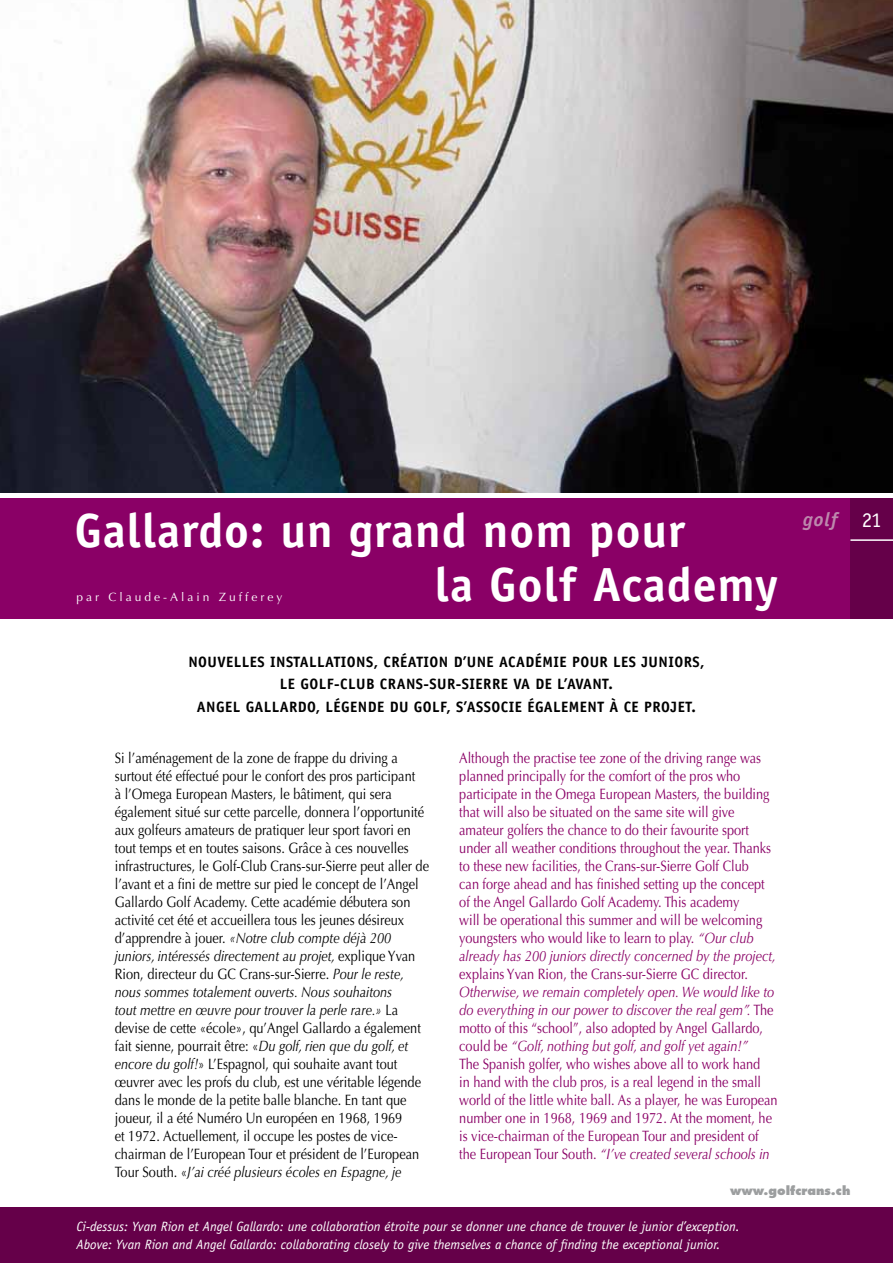
<style>
.page{position:relative;width:893px;height:1263px;background:#fff}
.page>*{position:absolute;margin:0;border:0;box-sizing:border-box;transform-origin:0 0}
.t1{font:700 48px "Officina Sans";letter-spacing:.02em;color:#fff}
.t2{font:21px "Officina Sans";color:#fff}
.t3{font:italic 700 19.5px "Officina Sans";color:#bd88ad}
.t4{font:15px/18px "Optima";color:#000;scale:.85 1}
.t5{font:15px/18px "Optima";color:#8a0066;scale:.85 1}
.t6{font:700 15px/22.5px "Officina Sans";letter-spacing:.03em;color:#000;text-align:center}
.t7{font:italic 13.5px/18px "Officina Sans";color:#fff}
.t8{font:12px "Optima";letter-spacing:.25em;color:#fff}
.t9{font:800 12px "Futura";color:#9c9e9f}
.s1{font-style:italic}
</style>
<div class="page">
<div style="left:0;top:1208px;width:893px;height:55px;background:#650049"></div>
<div style="left:0;top:499px;width:893px;height:120px;background:#8a0066"></div>
<div style="left:850px;top:499px;width:43px;height:120px;background:#650049"></div>
<hr style="left:850px;top:539px;width:43px;height:2px;background:#fff">
<img style="left:0;top:0;width:893px;height:493px">
<h1 class="t1" style="left:74px;top:501px;width:613px">GALLARDO: UN GRAND NOM POUR</h1>
<p class="t8" style="left:77px;top:590px;width:208px">par Claude-Alain Zufferey</p>
<h1 class="t1" style="left:435px;top:555px;width:345px">LA GOLF ACADEMY</h1>
<h3 class="t3" style="left:803px;top:508px;width:36px">golf</h3>
<h2 class="t2" style="left:862px;top:507px;width:21px">21</h2>
<p class="t6" style="left:188px;top:650px;width:518px">NOUVELLES INSTALLATIONS, CRÉATION D’UN E ACADÉMIE POUR LES JUNIORS,<br>LE GOLF-CLUB CRANS-SUR-SIERRE VA DE L’AVANT.<br>ANG EL GALLARDO, LÉGEN DE DU GOLF, S’ASSOCIE ÉGALEMENT À CE PROJET.</p>
<p class="t4" style="left:115px;top:749px;width:371px">Si l’aménagement de la zone de frappe du driving a surtout été effectué pour le confort des pros participant<br>à l’Omega European Masters, le bâtiment, qui sera également situé sur cette parcelle, donnera l’opportunité aux golfeurs amateurs de pratiquer leur sport favori en tout temps et en toutes saisons. Grâce à ces nouvelles infrastructures, le Golf-Club Crans-sur-Sierre peut aller de l’avant et a fini de mettre sur pied le concept de l’Angel Gallardo Golf Academy. Cette académie débutera son activité cet été et accueillera tous les jeunes désireux d’apprendre à jouer. <span class="s1">«Notre club compte déjà 200 juniors, intéressés directement au projet,</span> explique Yvan Rion, directeur du GC Crans-sur-Sierre. <span class="s1">Pour le reste, nous sommes totalement ouverts. Nous souhaitons<br>tout mettre en œuvre pour trouver la perle rare.»</span> La devise de cette «école», qu’Angel Gallardo a également fait sienne, pourrait être: «<span class="s1">Du golf, rien que du golf, et encore du golf!</span>» L’Espagnol, qui souhaite avant tout œuvrer avec les profs du club, est une véritable légende dans le monde de la petite balle blanche. En tant que joueur, il a été Numéro Un européen en 1968, 1969<br>et 1972. Actuellement, il occupe les postes de vice&shy;chairman de l’European Tour et président de l’European Tour South. «<span class="s1">J’ai créé plusieurs écoles en Espagne, je</span></p>
<p class="t5" style="left:459px;top:749px;width:374px">Although the practise tee zone of the driving range was planned principally for the comfort of the pros who participate in the Omega European Masters, the building that will also be situated on the same site will give amateur golfers the chance to do their favourite sport under all weather conditions throughout the year. Thanks to these new facilities, the Crans-sur-Sierre Golf Club<br>can forge ahead and has finished setting up the concept of the Angel Gallardo Golf Academy. This academy<br>will be operational this summer and will be welcoming youngsters who would like to learn to play. <span class="s1">“Our club already has 200 juniors directly concerned by the project,</span></p>
<p class="t5" style="left:459px;top:965px;width:341px">explains Yvan Rion, the Crans-sur-Sierre GC director.</p>
<p class="t5" style="left:459px;top:983px;width:376px"><span class="s1">Otherwise, we remain completely open. We would like to do everything in our power to discover the real gem”.</span> The motto of this “school”, also adopted by Angel Gallardo, could be <span class="s1">“Golf, nothing but golf, and golf yet again!”<br></span>The Spanish golfer, who wishes above all to work hand<br>in hand with the club pros, is a real legend in the small world of the little white ball. As a player, he was European number one in 1968, 1969 and 1972. At the moment, he is vice-chairman of the European Tour and president of the European Tour South. <span class="s1">“I’ve created several schools in</span></p>
<p class="t9" style="left:730px;top:1183px;width:122px">www.golfcrans.ch</p>
<p class="t7" style="left:77px;top:1217px;width:665px">Ci-dessus: Yvan Rion et Angel Gallardo: une collaboration étroite pour se donner une chance de trouver le junior d’exception.<br>Above: Yvan Rion and Angel Gallardo: collaborating closely to give themselves a chance of finding the exceptional junior.</p>
</div>
